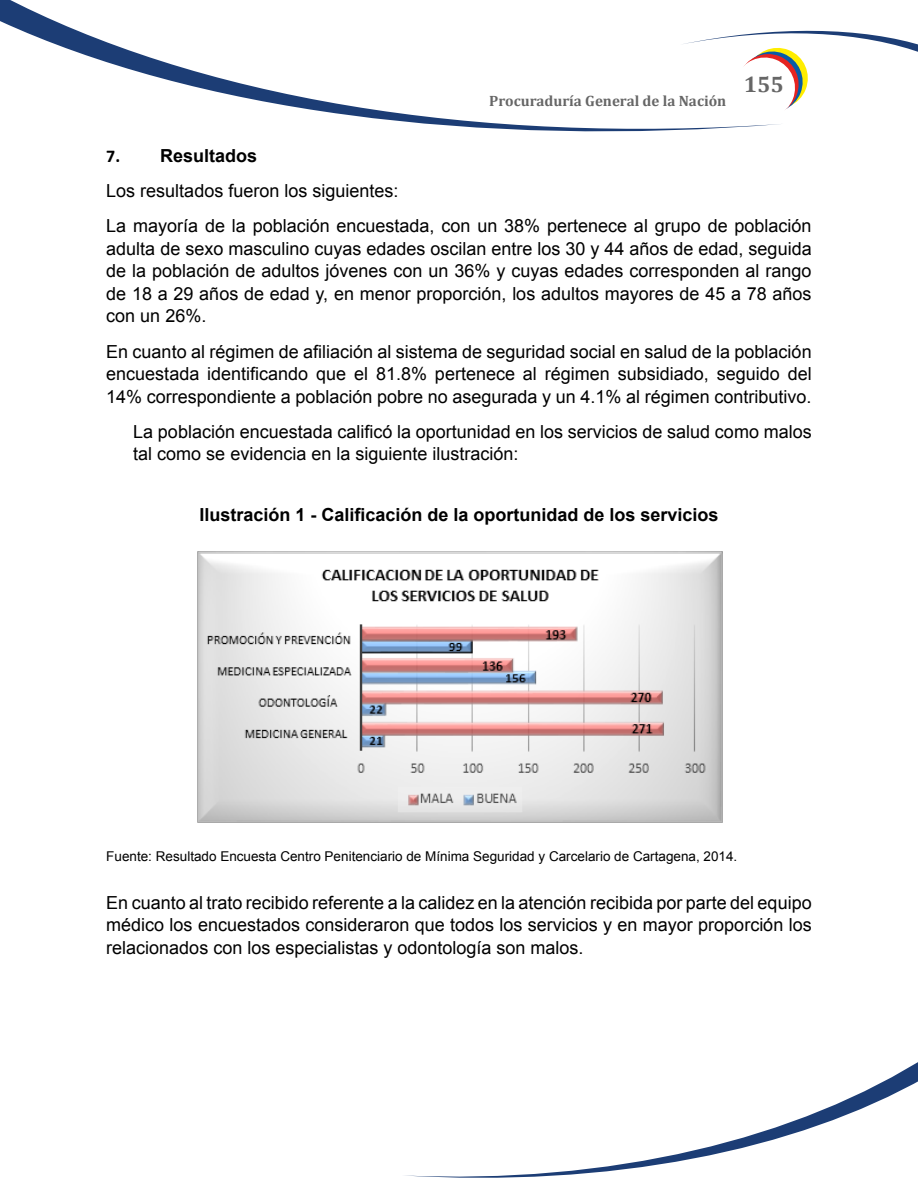
<style>
.page{position:relative;width:918px;height:1188px;background:#fff}
.page>*{position:absolute;margin:0;border:0;box-sizing:border-box;transform-origin:0 0}
.t1{font:700 22.5px "Cambria";color:#666}
.t2{font:18px/22.5px "Arial";color:#000;text-align:justify}
.t3{font:700 18px "Arial";color:#000}
.t4{font:700 15px "Cambria";color:#666}
.t5{font:13.5px "Arial";color:#000}
.s1{font-family:"Calibri";font-weight:700}
.s2{font-weight:700}
</style>
<div class="page">
<svg style="left:405px;top:1062px;width:513px;height:116px"></svg>
<svg style="left:0;top:0;width:780px;height:132px"></svg>
<svg style="left:680px;top:25px;width:238px;height:97px"></svg>
<img style="left:197px;top:551px;width:526px;height:272px">
<p class="t4" style="left:489px;top:90px;width:239px">Procuraduría General de la Nación</p>
<p class="t1" style="left:744px;top:68px;width:41px">155</p>
<p class="t2" style="left:106px;top:138px;width:707px;line-height:35.2px;text-align:left"><span class="s1">7.</span> <span class="s2">Resultados<br></span>Los resultados fueron los siguientes:<br>La mayoría de la población encuestada, con un 38% pertenece al grupo de población</p>
<p class="t2" style="left:106px;top:238px;width:707px">adulta de sexo masculino cuyas edades oscilan entre los 30 y 44 años de edad, seguida de la población de adultos jóvenes con un 36% y cuyas edades corresponden al rango de 18 a 29 años de edad y, en menor proporción, los adultos mayores de 45 a 78 años con un 26%.</p>
<p class="t2" style="left:106px;top:340px;width:707px">En cuanto al régimen de afiliación al sistema de seguridad social en salud de la población encuestada identificando que el 81.8% pertenece al régimen subsidiado, seguido del 14% correspondiente a población pobre no asegurada y un 4.1% al régimen contributivo.</p>
<p class="t2" style="left:133px;top:421px;width:680px">La población encuestada calificó la oportunidad en los servicios de salud como malos tal como se evidencia en la siguiente ilustración:</p>
<p class="t3" style="left:199px;top:503px;width:521px">Ilustración 1 - Calificación de la oportunidad de los servicios</p>
<p class="t5" style="left:106px;top:847px;width:633px">Fuente: Resultado Encuesta Centro Penitenciario de Mínima Seguridad y Carcelario de Cartagena, 2014.</p>
<p class="t2" style="left:106px;top:891px;width:707px">En cuanto al trato recibido referente a la calidez en la atención recibida por parte del equipo médico los encuestados consideraron que todos los servicios y en mayor proporción los relacionados con los especialistas y odontología son malos.</p>
</div>
